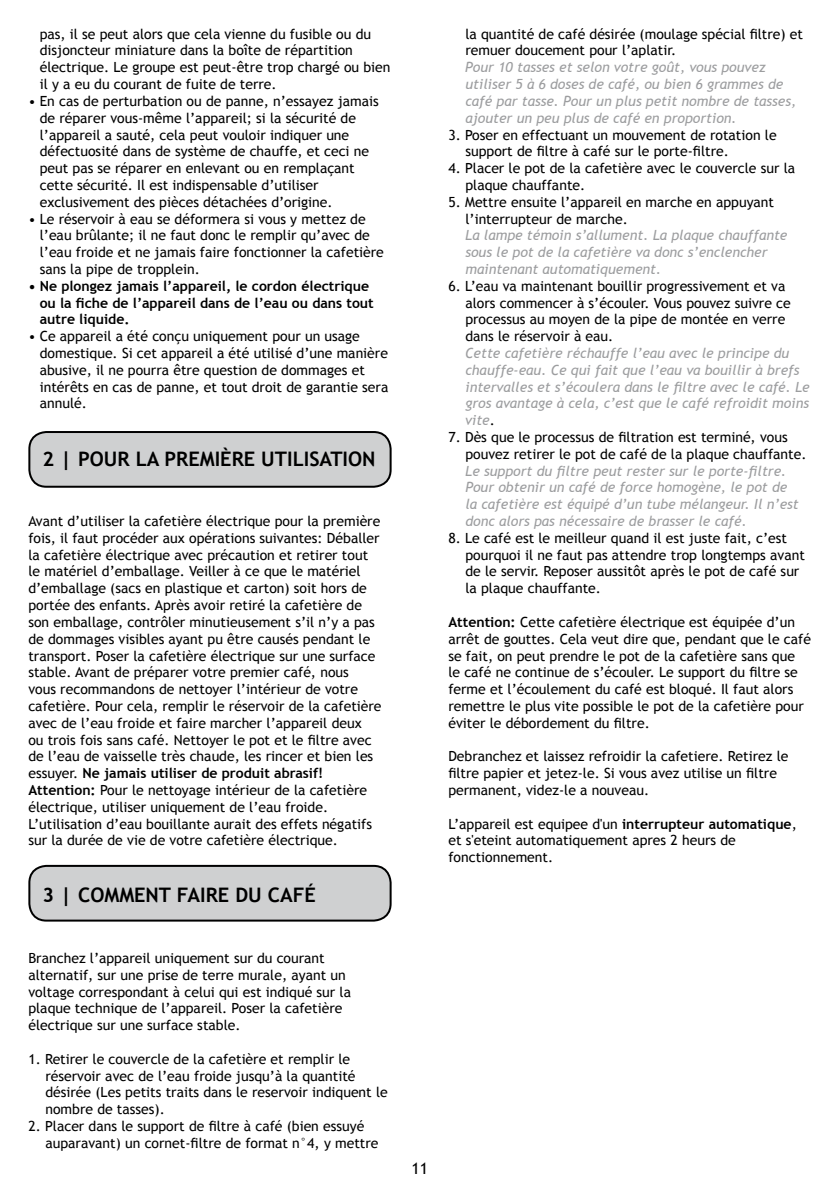
<style>
.page{position:relative;width:840px;height:1191px;background:#fff}
.page>*{position:absolute;margin:0;border:0;box-sizing:border-box;transform-origin:0 0}
.t1{font:700 20px "Trebuchet MS";color:#000}
.t2{font:16px "Trebuchet MS";color:#000}
.t3{font:14px/16.8px "Trebuchet MS";color:#000}
.t4{font:italic 14px/16.8px "Trebuchet MS";color:#9c9d9f}
.t5{font:700 14px/16.8px "Trebuchet MS";color:#000}
.s1{font-weight:700}
.s2{font-style:normal;color:#000}
</style>
<div class="page">
<div style="left:29px;top:432px;width:361px;height:55px;background:#cfd0d1;border-radius:17px"></div>
<div style="left:28px;top:431px;width:363px;height:57px;border:2px solid #000;border-radius:17px"></div>
<div style="left:29px;top:866px;width:361px;height:54px;background:#cfd0d1;border-radius:17px"></div>
<div style="left:28px;top:865px;width:363px;height:56px;border:2px solid #000;border-radius:17px"></div>
<p class="t3" style="left:40px;top:26px;width:352px">pas, il se peut alors que cela vienne du fusible ou du disjoncteur miniature dans la boîte de répartition électrique. Le groupe est peut-être trop chargé ou bien il y a eu du courant de fuite de terre.</p>
<p class="t3" style="left:40px;top:93px;width:340px;text-indent:-11px">• En cas de perturbation ou de panne, n’essayez jamais de réparer vous- même l’appareil; si la sécurité de l’appareil a sauté, cela peut vouloir indiquer une défectuosité dans de système de chauffe, et ceci ne peut pas se réparer en enlevant ou en remplaçant cette sécurité. Il est indispensable d’utiliser exclusivement des pièces détachées d’origine.</p>
<p class="t3" style="left:40px;top:210px;width:345px;text-indent:-11px">• Le réservoir à eau se déformera si vous y mettez de l’eau brûlante; il ne faut donc le remplir qu’avec de l’eau froide et ne jamais faire fonctionner la cafetière sans la pipe de tropplein.</p>
<p class="t5" style="left:40px;top:277px;width:335px;text-indent:-11px">• Ne plongez jamais l’appareil, le cordon électrique ou la fiche de l’appareil dans de l’eau ou dans tout autre liquide.</p>
<p class="t3" style="left:40px;top:328px;width:350px;text-indent:-11px">• Ce appareil a été conçu uniquement pour un usage domestique. Si cet appareil a été utilisé d’une manière abusive, il ne pourra être question de dommages et intérêts en cas de panne, et tout droit de garantie sera annulé.</p>
<h1 class="t1" style="left:43px;top:446px;width:98px">2 | pour lap</h1>
<h1 class="t1" style="left:176px;top:446px;width:201px">remiÈre utilisation</h1>
<p class="t3" style="left:28px;top:513px;width:354px">Avant d’utiliser la cafetière électrique pour la première fois, il faut procéder aux opérations suivantes: Déballer la cafetière électrique avec précaution et retirer tout le matériel d’emballage. Veiller à ce que le matériel d’emballage (sacs en plastique et carton) soit hors de portée des enfants. Après avoir retiré la cafetière de son emballage, contrôler minutieusement s’il n’y a pas de dommages visibles ayant pu être causés pendant le transport. Poser la cafetière électrique sur une surface stable. Avant de préparer votre premier café, nous<br>vous recommandons de nettoyer l’intérieur de votre cafetière. Pour cela, remplir le réservoir de la cafetière avec de l’eau froide et faire marcher l’appareil deux<br>ou trois fois sans café. Nettoyer le pot et le filtre avec de l’eau de vaisselle très chaude, les rincer et bien les essuyer. <span class="s1">Ne jamais utiliser de produit abrasif!<br>Attention:</span> Pour le nettoyage intérieur de la cafetière électrique, utiliser uniquement de l’eau froide.<br>L’utilisation d’eau bouillante aurait des effets négatifs sur la durée de vie de votre cafetière électrique.</p>
<h1 class="t1" style="left:43px;top:882px;width:43px">3 | COMMENTF</h1>
<h1 class="t1" style="left:187px;top:882px;width:24px">AIREDUC</h1>
<h1 class="t1" style="left:280px;top:882px;width:25px">AFé</h1>
<p class="t3" style="left:28px;top:950px;width:324px">Branchez l’appareil uniquement sur du courant alternatif, sur une prise de terre murale, ayant un voltage correspondant à celui qui est indiqué sur la plaque technique de l’appareil. Poser la cafetière électrique sur une surface stable.</p>
<p class="t3" style="left:45px;top:1050px;width:344px;text-indent:-17px">1. Retirer le couvercle de la cafetière et remplir le réservoir avec de l’eau froide jusqu’à la quantité désirée (Les petits traits dans le reservoir indiquent le nombre de tasses).</p>
<p class="t3" style="left:45px;top:1118px;width:334px;text-indent:-17px">2. Placer dans le support de filtre à café (bien essuyé auparavant) un cornet-filtre de format n°4, y mettre</p>
<p class="t3" style="left:465px;top:26px;width:339px">la quantité de café désirée (moulage spécial filtre) et remuer doucement pour l’aplatir.</p>
<p class="t4" style="left:465px;top:59px;width:332px">Pour 10 tasses et selon votre goût, vous pouvez utiliser 5 à 6 doses de café, ou bien 6 grammes de café par tasse. Pour un plus petit nombre de tasses, ajouter un peu plus de café en proportion.</p>
<p class="t3" style="left:465px;top:126px;width:312px;text-indent:-17px">3. Poser en effectuant un mouvement de rotation le support de filtre à café sur le porte-filtre.</p>
<p class="t3" style="left:465px;top:160px;width:331px;text-indent:-17px">4. Placer le pot de la cafetière avec le couvercle sur la plaque chauffante.</p>
<p class="t3" style="left:465px;top:194px;width:310px;text-indent:-17px">5. Mettre ensuite l’appareil en marche en appuyant l’interrupteur de marche.</p>
<p class="t4" style="left:465px;top:227px;width:323px">La lampe témoin s’allument. La plaque chauffante sous le pot de la cafetière va donc s’enclencher maintenant automatiquement.</p>
<p class="t3" style="left:465px;top:278px;width:327px;text-indent:-17px">6. L’eau va maintenant bouillir progressivement et va alors commencer à s’écouler. Vous pouvez suivre ce processus au moyen de la pipe de montée en verre dans le réservoir à eau.</p>
<p class="t4" style="left:465px;top:345px;width:346px">Cette cafetière réchauffe l’eau avec le principe du chauffe-eau. Ce qui fait que l’eau va bouillir à brefs intervalles et s’écoulera dans le filtre avec le café. Le gros avantage à cela, c’est que le café refroidit moins vite<span class="s2">.</span></p>
<p class="t3" style="left:465px;top:429px;width:342px;text-indent:-17px">7. Dès que le processus de filtration est terminé, vous pouvez retirer le pot de café de la plaque chauffante.</p>
<p class="t4" style="left:465px;top:462px;width:335px">Le support du filtre peut rester sur le porte-filtre.<br>Pour obtenir un café de force homogène, le pot de la cafetière est équipé d’un tube mélangeur. Il n’est donc alors pas nécessaire de brasser le café.</p>
<p class="t3" style="left:465px;top:530px;width:341px;text-indent:-17px">8. Le café est le meilleur quand il est juste fait, c’est pourquoi il ne faut pas attendre trop longtemps avant de le servir. Reposer aussitôt après le pot de café sur la plaque chauffante.</p>
<p class="t3" style="left:448px;top:614px;width:364px"><span class="s1">Attention:</span> Cette cafetière électrique est équipée d’un arrêt de gouttes. Cela veut dire que, pendant que le café se fait, on peut prendre le pot de la cafetière sans que<br>le café ne continue de s’écouler. Le support du filtre se ferme et l’écoulement du café est bloqué. Il faut alors remettre le plus vite possible le pot de la cafetière pour éviter le débordement du filtre.</p>
<p class="t3" style="left:448px;top:748px;width:341px">Debranchez et laissez refroidir la cafetiere. Retirez le filtre papier et jetez-le. Si vous avez utilise un filtre permanent, videz- le a nouveau.</p>
<p class="t3" style="left:448px;top:815px;width:350px">L’appareil est equipee d'un <span class="s1">interrupteur automatique</span>, et s'eteint automatiquement apres 2 heurs de fonctionnement.</p>
<p class="t2" style="left:411px;top:1159px;width:18px">11</p>
</div>
